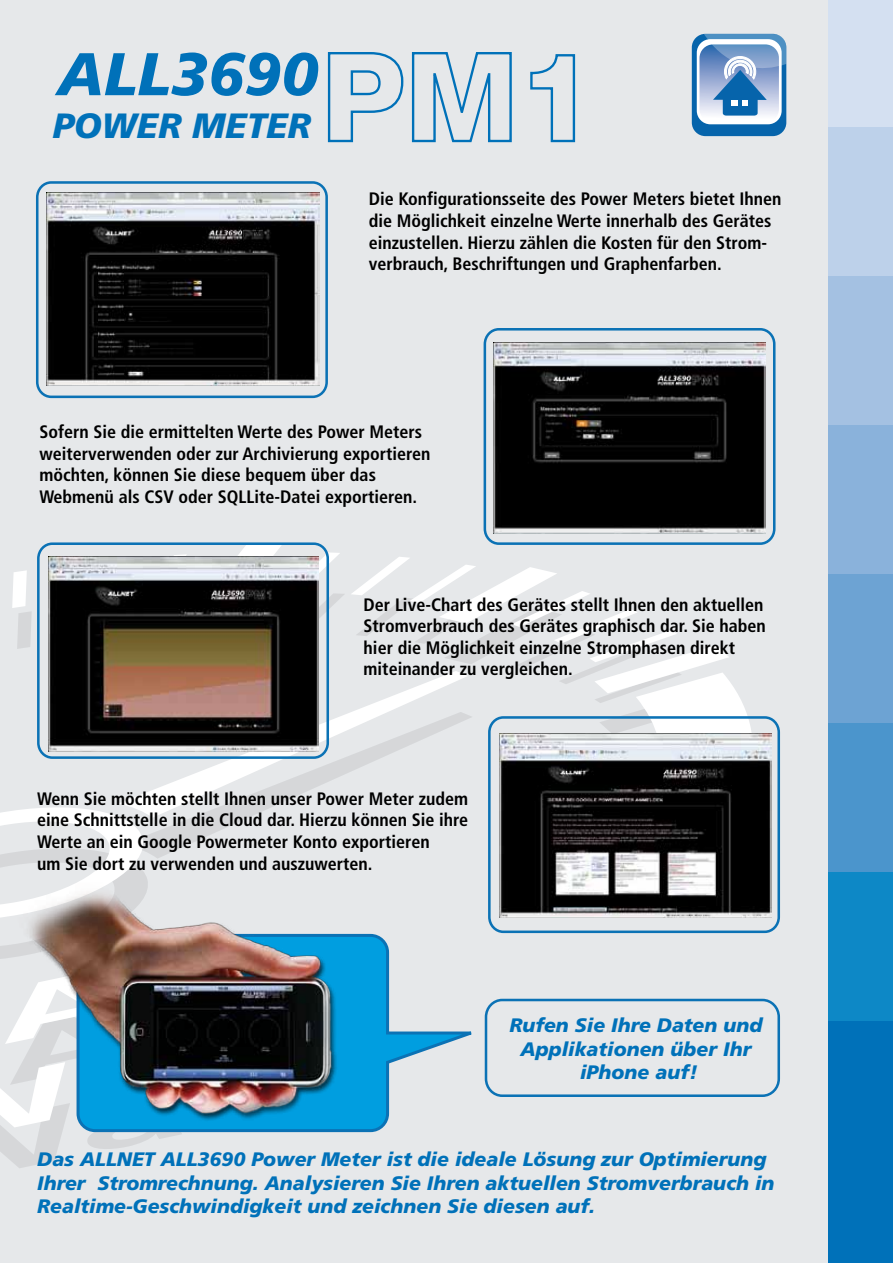
<style>
.page{position:relative;width:893px;height:1263px;background:#e6e8ea}
.page>*{position:absolute;margin:0;border:0;box-sizing:border-box;transform-origin:0 0}
.t1{font:italic 900 60.15px "Frutiger";color:#0071b9}
.t2{font:italic 900 35.1px "Frutiger";color:#0071b9}
.t3{font:italic 900 19.5px/23.4px "Frutiger";color:#0071b9}
.t4{font:700 condensed 18px/21.6px "Frutiger";color:#000}
</style>
<div class="page">
<div style="left:692px;top:34px;width:94px;height:102px;background:#0664ab;border-radius:14px"></div>
<div style="left:697px;top:39px;width:85px;height:85px;background:#fff;border-radius:14px"></div>
<svg style="left:699px;top:34px;width:87px;height:89px"></svg>
<svg style="left:12px;top:552px;width:665px;height:545px"></svg>
<svg style="left:603px;top:672px;width:149px;height:61px"></svg>
<svg style="left:118px;top:671px;width:350px;height:147px"></svg>
<div style="left:828px;top:892px;width:65px;height:371px;background:#0071b9"></div>
<div style="left:828px;top:723px;width:65px;height:298px;background:#0d88c6"></div>
<div style="left:828px;top:574px;width:65px;height:298px;background:#4b95cc"></div>
<div style="left:828px;top:425px;width:65px;height:298px;background:#6da3d3"></div>
<div style="left:828px;top:276px;width:65px;height:298px;background:#8ab2db"></div>
<div style="left:828px;top:127px;width:65px;height:298px;background:#a4c1e2"></div>
<div style="left:828px;top:0;width:65px;height:276px;background:#bdd1ea"></div>
<div style="left:828px;top:0;width:65px;height:127px;background:#d4e0f1"></div>
<svg style="left:327px;top:52px;width:77px;height:91px"></svg>
<svg style="left:411px;top:52px;width:101px;height:91px"></svg>
<svg style="left:530px;top:54px;width:46px;height:89px"></svg>
<img style="left:47px;top:192px;width:273px;height:193px">
<div style="left:36px;top:181px;width:292px;height:217px;border:3px solid #0b72b5;border-radius:14px"></div>
<img style="left:494px;top:343px;width:271px;height:190px">
<div style="left:484px;top:328px;width:291px;height:217px;border:3px solid #0b72b5;border-radius:14px"></div>
<div style="left:37px;top:542px;width:292px;height:217px;border:3px solid #0b72b5;border-radius:14px"></div>
<img style="left:48px;top:556px;width:270px;height:195px">
<div style="left:488px;top:716px;width:292px;height:217px;border:3px solid #0b72b5;border-radius:14px"></div>
<img style="left:499px;top:733px;width:273px;height:184px">
<svg style="left:357px;top:932px;width:118px;height:201px"></svg>
<div style="left:485px;top:999px;width:295px;height:98px;border:3px solid #0b72b5;border-radius:17px"></div>
<img style="left:12px;top:866px;width:345px;height:267px">
<svg style="left:0;top:799px;width:154px;height:286px"></svg>
<h1 class="t1" style="left:57px;top:38px;width:262px">ALL3690</h1>
<h2 class="t2" style="left:53px;top:105px;width:260px">POWER METER</h2>
<p class="t4" style="left:369px;top:188px;width:414px">Die Konfigurationsseite des Power Meters bietet Ihnen die Möglichkeit einzelne Werte innerhalb des Gerätes einzustellen. Hierzu zählen die Kosten für den Strom&shy;verbrauch, Beschriftungen und Graphenfarben.</p>
<p class="t4" style="left:39px;top:421px;width:393px">Sofern Sie die ermittelten Werte des Power Meters weiterverwenden oder zur Archivierung exportieren möchten, können Sie diese bequem über das Webmenü als CSV oder SQLLite-Datei exportieren.</p>
<p class="t4" style="left:364px;top:593px;width:404px">Der Live-Chart des Gerätes stellt Ihnen den aktuellen Stromverbrauch des Gerätes graphisch dar. Sie haben hier die Möglichkeit einzelne Stromphasen direkt miteinander zu vergleichen.</p>
<p class="t4" style="left:37px;top:788px;width:433px">Wenn Sie möchten stellt Ihnen unser Power Meter zudem eine Schnittstelle in die Cloud dar. Hierzu können Sie ihre Werte an ein Google Powermeter Konto exportieren<br>um Sie dort zu verwenden und auszuwerten.</p>
<p class="t3" style="left:509px;top:1013px;width:255px;text-align:center">Rufen Sie Ihre Daten und<br>Applikationen über Ihr iPhone auf!</p>
<p class="t3" style="left:37px;top:1147px;width:739px">Das ALLNET ALL3690 Power Meter ist die ideale Lösung zur Optimierung<br>Ihrer Stromrechnung. Analysieren Sie Ihren aktuellen Stromverbrauch in<br>Realtime-Geschwindigkeit und zeichnen Sie diesen auf.</p>
</div>
